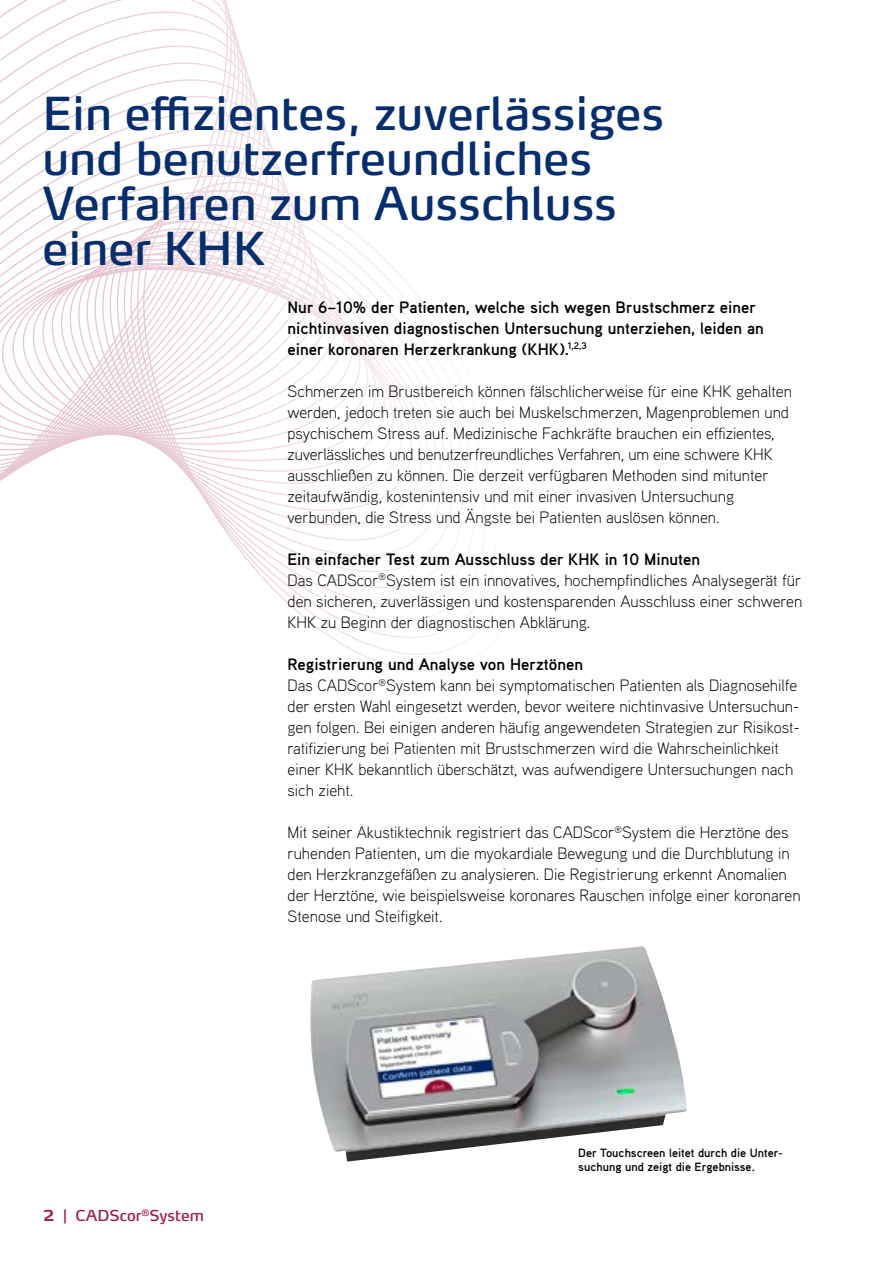
<style>
.page{position:relative;width:893px;height:1263px;background:#fff}
.page>*{position:absolute;margin:0;border:0;box-sizing:border-box;transform-origin:0 0}
.t1{font:45px/45px "Max Pro";color:#062e6d}
.t2{font:300 16.5px/21px "Aaux Pro";color:#000}
.t3{font:700 16.5px/21px "Aaux Pro";color:#000}
.t4{font:15px "Max Pro";color:#9c1e4b}
.t5{font:700 12px/14.4px "Aaux Pro";color:#000}
.s1{font-weight:700}
.s2{font-size:21px}
</style>
<div class="page">
<svg style="left:0;top:32px;width:241px;height:18px"></svg>
<svg style="left:0;top:50px;width:247px;height:19px"></svg>
<svg style="left:0;top:69px;width:252px;height:18px"></svg>
<svg style="left:0;top:87px;width:258px;height:18px"></svg>
<svg style="left:1px;top:105px;width:263px;height:18px"></svg>
<svg style="left:0;top:123px;width:271px;height:19px"></svg>
<svg style="left:0;top:142px;width:274px;height:339px"></svg>
<svg style="left:0;top:160px;width:120px;height:313px"></svg>
<svg style="left:17px;top:254px;width:8px;height:222px"></svg>
<svg style="left:39px;top:247px;width:8px;height:234px"></svg>
<svg style="left:61px;top:222px;width:8px;height:259px"></svg>
<svg style="left:76px;top:205px;width:8px;height:276px"></svg>
<svg style="left:120px;top:153px;width:370px;height:519px"></svg>
<img style="left:310px;top:946px;width:377px;height:216px">
<h1 class="t1" style="left:43px;top:86px;width:623px">Ein effizientes, zuverlässiges und benutzerfreundliches<br>Verfahren zum Ausschluss einer KHK</h1>
<p class="t3" style="left:288px;top:296px;width:478px">Nur 6–10% der Patienten, welche sich wegen Brustschmerz einer nichtinvasiven diagnostischen Untersuchung unterziehen, leiden an einer koronaren Herzerkrankung (KHK).<sup>1,2,3</sup></p>
<p class="t2" style="left:288px;top:380px;width:506px">Schmerzen im Brustbereich können fälschlicherweise für eine KHK gehalten werden, jedoch treten sie auch bei Muskelschmerzen, Magenproblemen und psychischem Stress auf. Medizinische Fachkräfte brauchen ein effizientes, zuverlässliches und benutzerfreundliches Verfahren, um eine schwere KHK ausschließen zu können. Die derzeit verfügbaren Methoden sind mitunter zeitaufwändig, kostenintensiv und mit einer invasiven Untersuchung verbunden, die Stress und Ängste bei Patienten auslösen können.</p>
<p class="t2" style="left:288px;top:548px;width:516px"><span class="s1">Ein einfacher Test zum Ausschluss der KHK in 10 Minuten<br></span>Das CADScor<sup>®</sup>System ist ein innovatives, hochempfindliches Analysegerät für den sicheren, zuverlässigen und kostensparenden Ausschluss einer schweren KHK zu Beginn der diagnostischen Abklärung.</p>
<p class="t2" style="left:288px;top:653px;width:514px"><span class="s1">Registrierung und Analyse von Herztönen<br></span>Das CADScor<sup>®</sup>System kann bei symptomatischen Patienten als Diagnosehilfe der ersten Wahl eingesetzt werden, bevor weitere nichtinvasive Untersuchun&shy;gen folgen. Bei einigen anderen häufig angewendeten Strategien zur Risikost&shy;ratifizierung bei Patienten mit Brustschmerzen wird die Wahrscheinlichkeit einer KHK bekanntlich überschätzt, was aufwendigere Untersuchungen nach sich zieht.</p>
<p class="t2" style="left:288px;top:821px;width:515px">Mit seiner Akustiktechnik registriert das CADScor<sup>®</sup>System die Herztöne des ruhenden Patienten, um die myokardiale Bewegung und die Durchblutung in den Herzkranzgefäßen zu analysieren. Die Registrierung erkennt Anomalien der Herztöne, wie beispielsweise koronares Rauschen infolge einer koronaren Stenose und Steifigkeit.</p>
<p class="t4" style="left:43px;top:1202px;width:163px"><span class="s2">2</span> | CADScor<sup>®</sup>System</p>
<p class="t5" style="left:578px;top:1145px;width:206px">Der Touchscreen leitet durch die Unter&shy;suchung und zeigt die Ergebnisse.</p>
</div>
